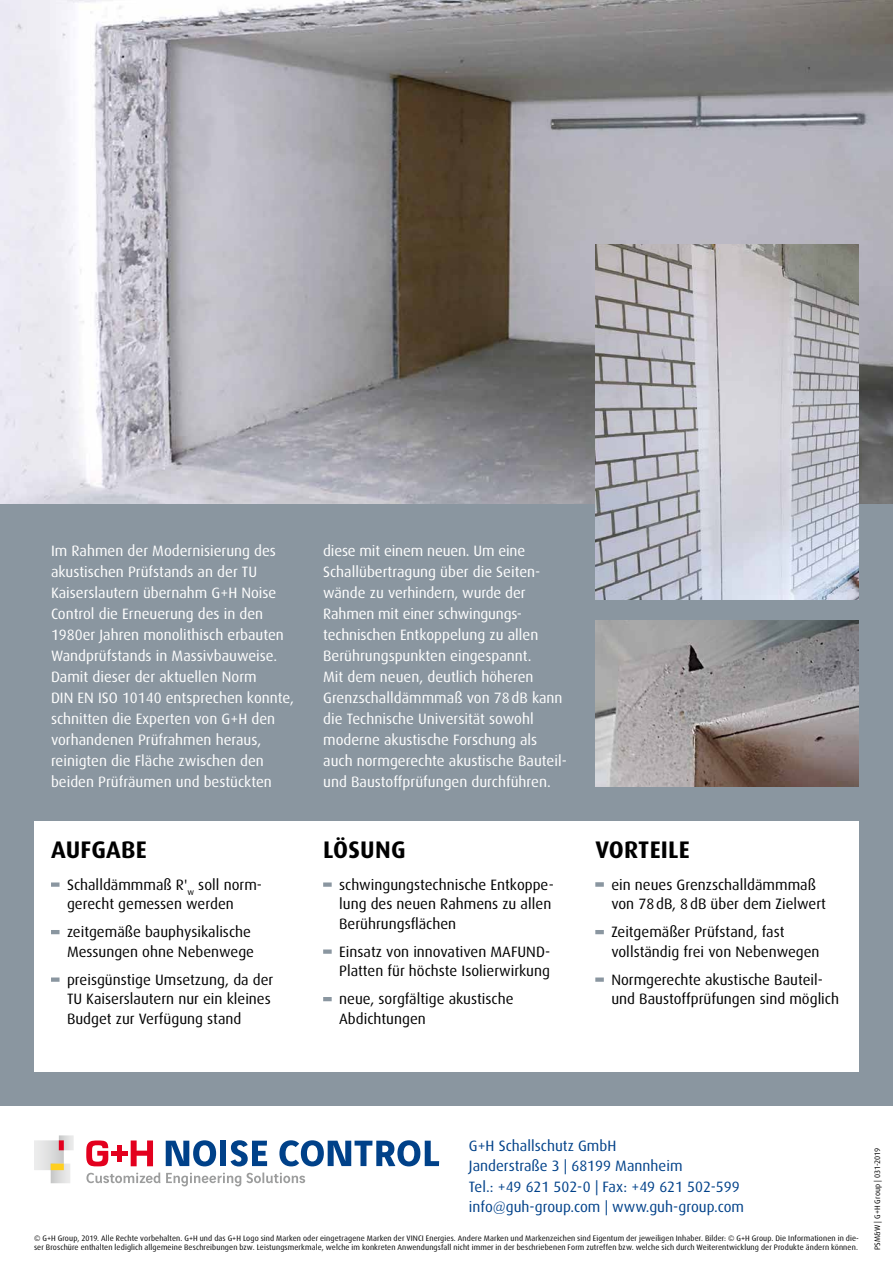
<style>
.page{position:relative;width:893px;height:1263px;background:#fff}
.page>*{position:absolute;margin:0;border:0;box-sizing:border-box;transform-origin:0 0}
.t1{font:700 24px "Dax";letter-spacing:.01em;color:#000}
.t2{font:15px/21px "Dax";color:#fff}
.t3{font:15px/19.5px "Dax";color:#000}
.t4{font:15px/20.2px "Dax";color:#004189}
.t5{font:7.95px/9px "Dax";letter-spacing:.015em;color:#000}
</style>
<div class="page">
<div style="left:0;top:0;width:893px;height:1106px;background:#8a96a0"></div>
<img style="left:0;top:0;width:893px;height:504px">
<img style="left:595px;top:621px;width:264px;height:166px">
<div style="left:34px;top:821px;width:825px;height:250px;background:#fff"></div>
<img style="left:595px;top:244px;width:264px;height:356px">
<div style="left:51px;top:882px;width:9px;height:5px;background:#8a96a0"></div>
<svg style="left:51px;top:930px;width:9px;height:4px"></svg>
<div style="left:51px;top:977px;width:9px;height:5px;background:#8a96a0"></div>
<div style="left:323px;top:882px;width:9px;height:5px;background:#8a96a0"></div>
<div style="left:323px;top:949px;width:9px;height:5px;background:#8a96a0"></div>
<svg style="left:323px;top:997px;width:9px;height:4px"></svg>
<div style="left:595px;top:882px;width:9px;height:5px;background:#8a96a0"></div>
<svg style="left:595px;top:930px;width:9px;height:4px"></svg>
<div style="left:595px;top:977px;width:9px;height:5px;background:#8a96a0"></div>
<svg style="left:131px;top:1140px;width:22px;height:26px"></svg>
<div style="left:117px;top:1145px;width:5px;height:17px;background:#e3001e"></div>
<div style="left:111px;top:1151px;width:17px;height:5px;background:#e3001e"></div>
<svg style="left:86px;top:1140px;width:22px;height:26px"></svg>
<svg style="left:34px;top:1135px;width:40px;height:48px"></svg>
<div style="left:51px;top:1163px;width:13px;height:7px;background:#ffcf1f"></div>
<svg style="left:86px;top:1172px;width:74px;height:11px"></svg>
<svg style="left:166px;top:1172px;width:139px;height:14px"></svg>
<svg style="left:166px;top:1140px;width:50px;height:26px"></svg>
<div style="left:220px;top:1141px;width:6px;height:25px;background:#004189"></div>
<svg style="left:231px;top:1140px;width:36px;height:26px"></svg>
<svg style="left:279px;top:1140px;width:160px;height:26px"></svg>
<p class="t2" style="left:51px;top:540px;width:244px">Im Rahmen der Modernisierung des akustischen Prüfstands an der TU Kaiserslautern übernahm G+H Noise Control die Erneuerung des in den 1980er Jahren monolithisch erbauten Wandprüfstands in Massivbauweise.<br>Damit dieser der aktuellen Norm<br>DIN EN ISO 10140 entsprechen konnte, schnitten die Experten von G+H den vorhandenen Prüfrahmen heraus, reinigten die Fläche zwischen den beiden Prüfräumen und bestückten</p>
<p class="t2" style="left:323px;top:540px;width:245px">diese mit einem neuen. Um eine Schallübertragung über die Seiten&shy;wände zu verhindern, wurde der Rahmen mit einer schwingungs&shy;technischen Entkoppelung zu allen Berührungspunkten eingespannt.<br>Mit dem neuen, deutlich höheren Grenzschalldämmmaß von 78dB kann die Technische Universität sowohl moderne akustische Forschung als auch normgerechte akustische Bauteil&shy;und Baustoffprüfungen durchführen.</p>
<h1 class="t1" style="left:51px;top:836px;width:97px">AUFGABE</h1>
<h1 class="t1" style="left:323px;top:836px;width:84px">LÖSUNG</h1>
<h1 class="t1" style="left:595px;top:836px;width:96px">VORTEILE</h1>
<p class="t3" style="left:67px;top:875px;width:195px">Schalldämmmaß R'<sub>w</sub> soll norm&shy;gerecht gemessen werden</p>
<p class="t3" style="left:67px;top:922px;width:189px">zeitgemäße bauphysikalische<br>Messungen ohne Nebenwege</p>
<p class="t3" style="left:67px;top:970px;width:208px">preisgünstige Umsetzung, da der<br>TU Kaiserslautern nur ein kleines<br>Budget zur Verfügung stand</p>
<p class="t3" style="left:339px;top:875px;width:216px">schwingungstechnische Entkoppe&shy;lung des neuen Rahmens zu allen<br>Berührungsflächen</p>
<p class="t3" style="left:339px;top:942px;width:213px">Einsatz von innovativen MAFUND-<br>Platten für höchste Isolierwirkung</p>
<p class="t3" style="left:339px;top:989px;width:176px">neue, sorgfältige akustische<br>Abdichtungen</p>
<p class="t3" style="left:611px;top:875px;width:216px">ein neues Grenzschalldämmmaß von 78dB, 8dB über dem Zielwert</p>
<p class="t3" style="left:611px;top:922px;width:210px">Zeitgemäßer Prüfstand, fast vollständig frei von Nebenwegen</p>
<p class="t3" style="left:611px;top:970px;width:229px">Normgerechte akustische Bauteil&shy;und Baustoffprüfungen sind möglich</p>
<p class="t4" style="left:469px;top:1136px;width:277px">G+H Schallschutz GmbH<br>Janderstraße 3 | 68199 Mannheim<br>Tel.: +49 621 502-0 | Fax: +49 621 502-599 info@guh-group.com | www.guh-group.com</p>
<p class="t5" style="left:34px;top:1234px;width:826px">© G+H Group, 2019. Alle Rechte vorbehalten. G+H und das G+H Logo sind Marken oder eingetragene Marken der VINCI Energies. Andere Marken und Markenzeichen sind Eigentum der jeweiligen Inhaber. Bilder: © G+H Group. Die Informationen in die&shy;ser Broschüre enthalten lediglich allgemeine Beschreibungen bzw. Leistungsmerkmale, welche im konkreten Anwendungsfall nicht immer in der beschriebenen Form zutreffen bzw. welche sich durch Weiterentwicklung der Produkte ändern können.</p>
<p class="t5" style="left:873px;top:1250px;width:104px;rotate:-90deg">PSM&amp;W | G+H Group | 031-2019</p>
</div>
